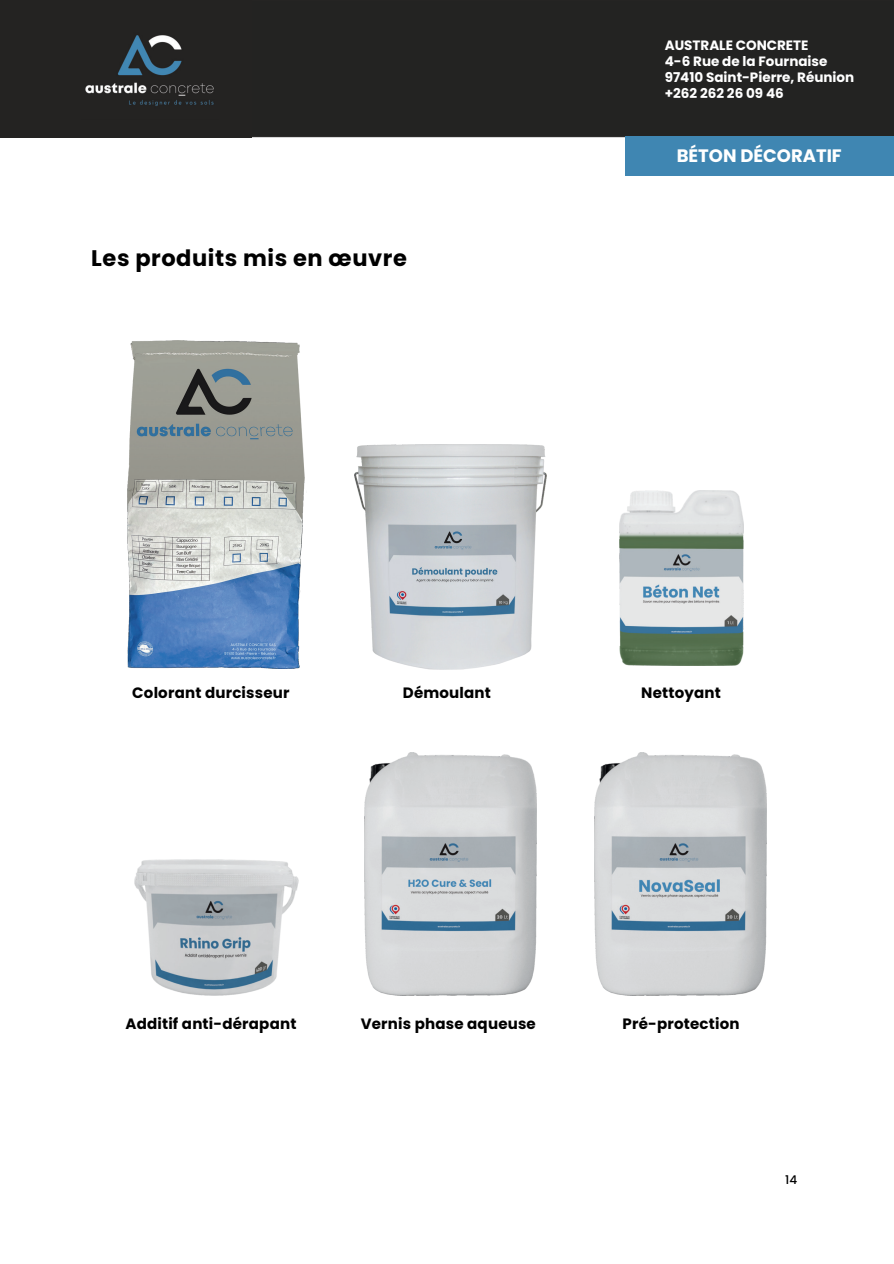
<style>
.page{position:relative;width:894px;height:1264px;background:#fff}
.page>*{position:absolute;margin:0;border:0;box-sizing:border-box;transform-origin:0 0}
.t1{font:700 22.5px "Poppins";letter-spacing:.025em;color:#000}
.t2{font:700 18px "Poppins";color:#fff}
.t3{font:700 15px "Poppins";letter-spacing:.015em;color:#000}
.t4{font:700 13.5px/15.8px "Poppins";color:#fff}
.t5{font:500 12px "Poppins";color:#000}
</style>
<div class="page">
<img style="left:354px;top:445px;width:192px;height:225px">
<img style="left:127px;top:340px;width:178px;height:328px">
<img style="left:364px;top:752px;width:172px;height:243px">
<img style="left:594px;top:752px;width:172px;height:243px">
<img style="left:619px;top:490px;width:123px;height:175px">
<div style="left:0;top:0;width:893px;height:138px;background:#232322"></div>
<div style="left:625px;top:136px;width:268px;height:39px;background:#3f86b2"></div>
<div style="left:0;top:0;width:251px;height:137px;background:#242322"></div>
<img style="left:85px;top:35px;width:129px;height:71px">
<img style="left:135px;top:859px;width:163px;height:136px">
<p class="t4" style="left:664px;top:38px;width:191px">AUSTRALE CONCRETE<br>4-6 Rue de la Fournaise<br>97410 Saint-Pierre, Réunion +262 262 26 09 46</p>
<h1 class="t1" style="left:91px;top:245px;width:317px">Les produits mis en œuvre</h1>
<p class="t2" style="left:676px;top:145px;width:166px">BÉTON DÉCORATIF</p>
<p class="t3" style="left:132px;top:684px;width:159px">Colorant durcisseur</p>
<p class="t3" style="left:403px;top:684px;width:90px">Démoulant</p>
<p class="t3" style="left:641px;top:684px;width:81px">Nettoyant</p>
<p class="t3" style="left:125px;top:1015px;width:172px">Additif anti-dérapant</p>
<p class="t3" style="left:360px;top:1015px;width:177px">Vernis phase aqueuse</p>
<p class="t3" style="left:622px;top:1015px;width:118px">Pré-protection</p>
<p class="t5" style="left:785px;top:1172px;width:14px">14</p>
</div>
